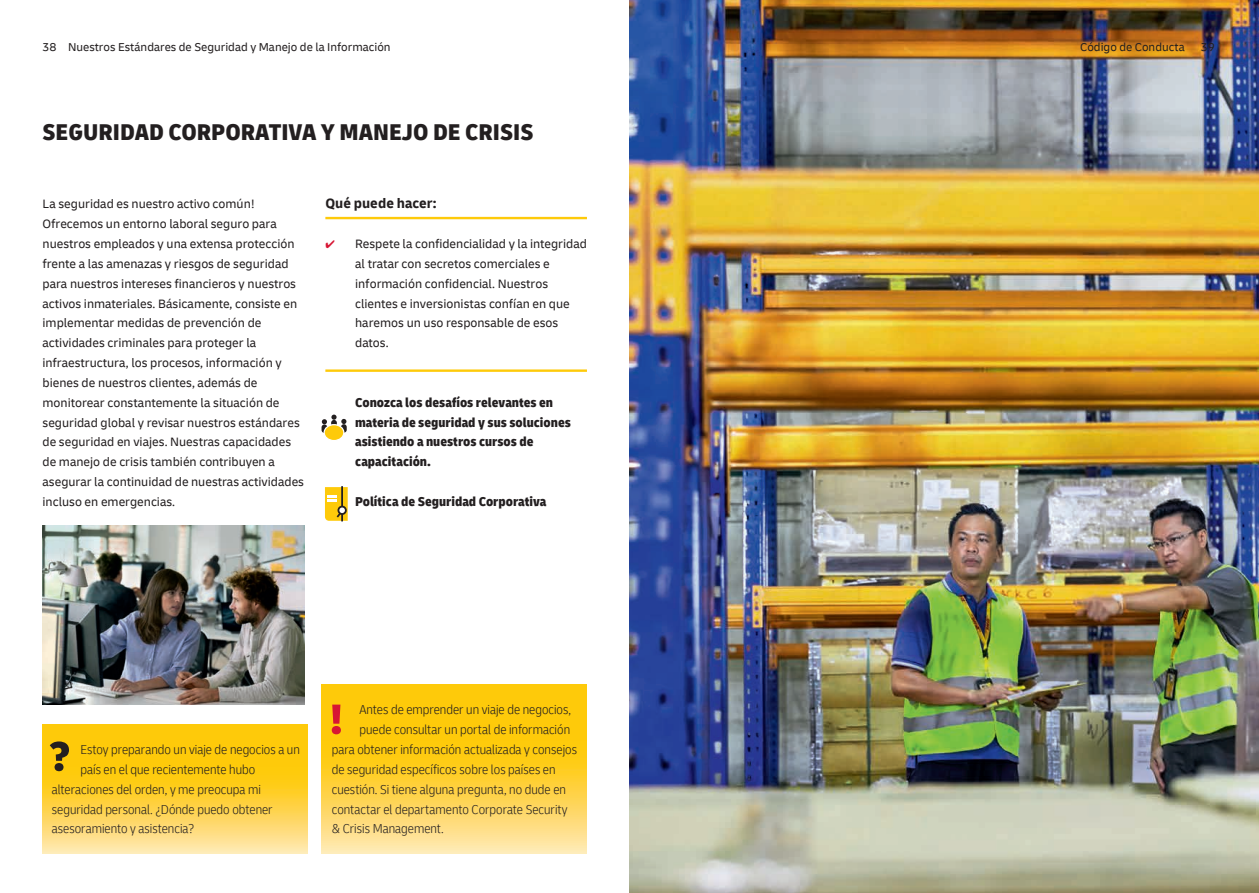
<style>
.page{position:relative;width:1259px;height:893px;background:#fff}
.page>*{position:absolute;margin:0;border:0;box-sizing:border-box;transform-origin:0 0}
.t1{font:900 condensed 24px "Delivery";color:#231f20}
.t2{font:700 14.25px "Delivery";color:#231f20}
.t3{font:300 condensed 13.5px "Delivery";color:#231f20}
.t4{font:900 condensed 13.5px/19.8px "Delivery";color:#231f20}
.t5{font:12.75px/19.8px "Delivery";color:#231f20}
.t6{font:12px "Delivery";color:#231f20}
.s1{color:#d71634}
</style>
<div class="page">
<img style="left:629px;top:0;width:630px;height:893px">
<img style="left:43px;top:526px;width:261px;height:178px">
<hr style="left:325px;top:217px;width:262px;height:2px;background:#feca0a">
<hr style="left:325px;top:369px;width:262px;height:3px;background:#feca0a">
<svg style="left:43px;top:724px;width:265px;height:129px;background:#fed13a"></svg>
<svg style="left:321px;top:685px;width:266px;height:168px;background:#fed13a"></svg>
<svg style="left:50px;top:741px;width:19px;height:30px"></svg>
<svg style="left:332px;top:705px;width:9px;height:29px"></svg>
<hr style="left:341px;top:486px;width:2px;height:35px;background:#231f20">
<svg style="left:325px;top:487px;width:23px;height:34px"></svg>
<svg style="left:321px;top:424px;width:6px;height:9px"></svg>
<svg style="left:322px;top:415px;width:24px;height:9px"></svg>
<svg style="left:341px;top:424px;width:6px;height:9px"></svg>
<div style="left:324px;top:425px;width:20px;height:16px;background:#feca0a;border-radius:50%"></div>
<div style="left:323px;top:424px;width:21px;height:17px;border:1px solid #fff;border-radius:50%"></div>
<p class="t6" style="left:43px;top:40px;width:350px">38 Nuestros Estándares de Seguridad y Manejo de la Información</p>
<p class="t6" style="left:1080px;top:40px;width:106px">Código de Conducta</p>
<p class="t6" style="left:1200px;top:40px;width:16px">39</p>
<h1 class="t1" style="left:43px;top:117px;width:492px">SEGURIDAD CORPORATIVA Y MANEJO DE CRISIS</h1>
<p class="t5" style="left:43px;top:194px;width:263px">La seguridad es nuestro activo común!<br>Ofrecemos un entorno laboral seguro para nuestros empleados y una extensa protección frente a las amenazas y riesgos de seguridad para nuestros intereses financieros y nuestros activos inmateriales. Básicamente, consiste en implementar medidas de prevención de actividades criminales para proteger la infraestructura, los procesos, información y bienes de nuestros clientes, además de monitorear constantemente la situación de seguridad global y revisar nuestros estándares de seguridad en viajes. Nuestras capacidades de manejo de crisis también contribuyen a asegurar la continuidad de nuestras actividades incluso en emergencias.</p>
<p class="t2" style="left:325px;top:195px;width:113px">Qué puede hacer:</p>
<p class="t5" style="left:355px;top:234px;width:233px;text-indent:-30px"><span class="s1">✔</span> Respete la confidencialidad y la integridad al tratar con secretos comerciales e información confidencial. Nuestros clientes e inversionistas confían en que haremos un uso responsable de esos datos.</p>
<p class="t4" style="left:355px;top:393px;width:217px">Conozca los desafíos relevantes en materia de seguridad y sus soluciones asistiendo a nuestros cursos de capacitación.</p>
<p class="t4" style="left:355px;top:492px;width:193px">Política de Seguridad Corporativa</p>
<p class="t3" style="left:80px;top:742px;width:221px">Estoy preparando un viaje de negocios a un</p>
<p class="t3" style="left:80px;top:761px;width:176px">país en el que recientemente hubo</p>
<p class="t3" style="left:52px;top:781px;width:211px">alteraciones del orden, y me preocupa mi</p>
<p class="t3" style="left:52px;top:801px;width:222px">seguridad personal. ¿Dónde puedo obtener</p>
<p class="t3" style="left:52px;top:821px;width:144px">asesoramiento y asistencia?</p>
<p class="t3" style="left:359px;top:702px;width:213px">Antes de emprender un viaje de negocios,</p>
<p class="t3" style="left:359px;top:722px;width:212px">puede consultar un portal de información</p>
<p class="t3" style="left:332px;top:742px;width:247px">para obtener información actualizada y consejos</p>
<p class="t3" style="left:332px;top:761px;width:225px">de seguridad específicos sobre los países en</p>
<p class="t3" style="left:332px;top:781px;width:236px">cuestión. Si tiene alguna pregunta, no dude en</p>
<p class="t3" style="left:332px;top:801px;width:237px">contactar el departamento Corporate Security</p>
<p class="t3" style="left:332px;top:821px;width:113px">&amp; Crisis Management.</p>
</div>
